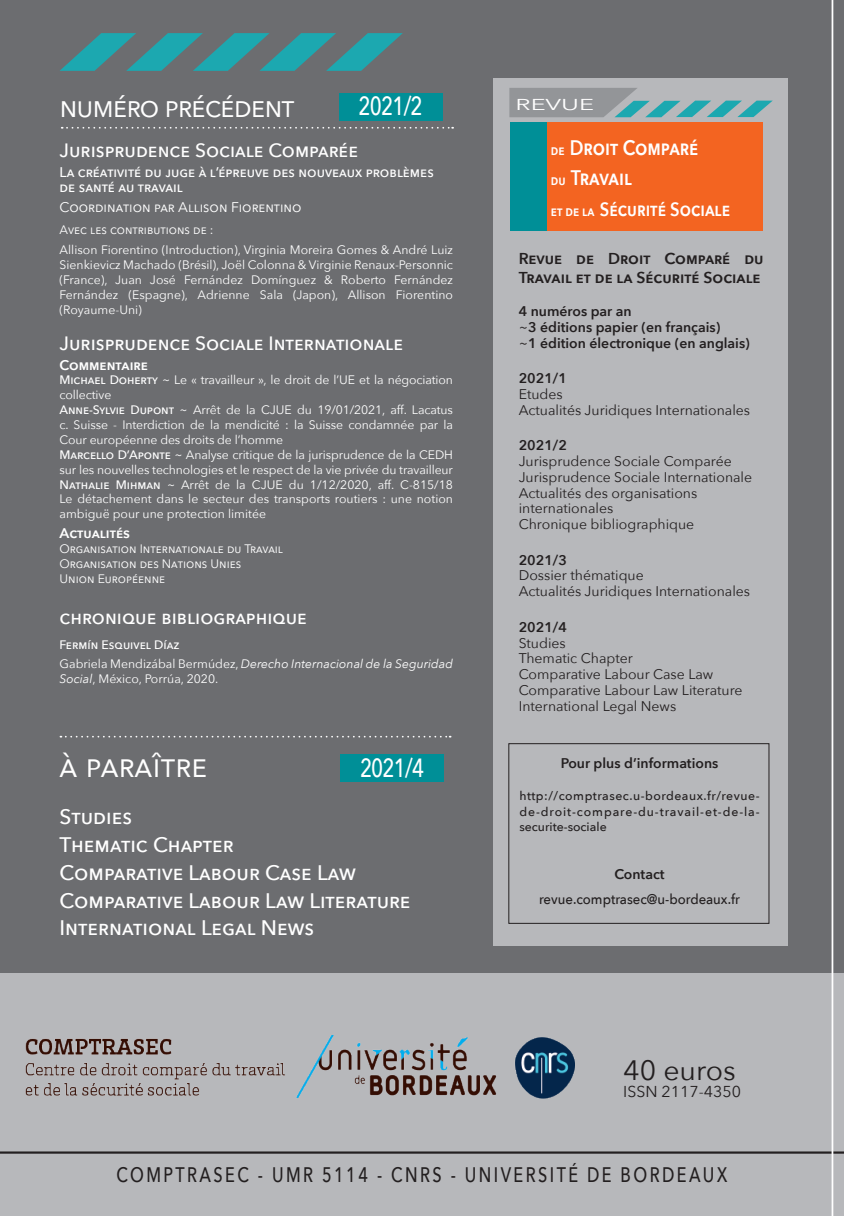
<style>
.page{position:relative;width:844px;height:1216px;background:#fff}
.page>*{position:absolute;margin:0;border:0;box-sizing:border-box;transform-origin:0 0}
.t1{font:33.25px "Avenir Next";color:#fff}
.t2{font:29.75px "Avenir Next";color:#fff}
.t3{font:28px "Avenir Next";color:#231f20}
.t4{font:500 26.25px "Avenir Next";letter-spacing:-.04em;color:#fff;scale:.77 1}
.Intitulé_rubrique{font:500 21px "Avenir Next";color:#fff}
.t5{font:500 21px "Avenir Next";letter-spacing:.15em;color:#231f20;scale:.77 1}
.t6{font:600 21px "Avenir Next";letter-spacing:-.005em;color:#fff;scale:.86 1}
.Titre_sommr_préceden{font:500 19.25px "Avenir Next";color:#fff}
.Intitulé_rubrique-2{font:500 19.25px "Avenir Next";color:#fff}
.t7{font:600 19.25px "Avenir Next";color:#fff;scale:.86 1}
.t8{font:600 15.75px/19.2px "Avenir Next";color:#231f20}
.t9{font:15.75px "Avenir Next";color:#231f20}
.t10{font:15.75px "Avenir Next";color:#fff;scale:1.6 1}
.t11{font:14px/15.8px "Avenir Next";color:#231f20}
.t12{font:600 14px "Avenir Next";color:#231f20}
.Titre_sommr_préceden-2{font:500 14px/14.9px "Avenir Next";color:#fff}
.Titre_sommr_préceden-3{font:14px "Avenir Next";color:#fff}
.t13{font:500 14px "Avenir Next";color:#231f20;scale:.94 1}
.t14{font:600 14px "Avenir Next";color:#fff}
.Titre_article_couv_1{font:12.25px/14.9px "Avenir Next";letter-spacing:-.01em;color:#fff;text-align:justify}
.Titre_sommr_préceden-4{font:12.25px/14.9px "Avenir Next";color:#fff}
.t15{font:500 12.25px/15.8px "Avenir Next";letter-spacing:.055em;color:#231f20;text-align:justify}
.Titre_sommr_préceden-5{font:500 12.25px "Avenir Next";color:#fff}
.s1{font-weight:500}
.s2{font-style:italic}
.s3{font-size:14.17px}
.s4{font-weight:400}
</style>
<div class="page">
<div style="left:0;top:0;width:843px;height:1215px;background:#b7b8bb"></div>
<div style="left:0;top:0;width:843px;height:972px;background:#6c6d70"></div>
<svg style="left:62px;top:127px;width:391px;height:2px"></svg>
<svg style="left:60px;top:33px;width:342px;height:38px"></svg>
<hr style="left:0;top:1151px;width:843px;height:2px;background:#231f20">
<hr style="left:831px;top:0;width:2px;height:1215px;background:#fff">
<div style="left:339px;top:93px;width:104px;height:27px;background:#008f97"></div>
<svg style="left:60px;top:735px;width:390px;height:2px"></svg>
<div style="left:340px;top:754px;width:103px;height:27px;background:#008f97"></div>
<img style="left:25px;top:1035px;width:549px;height:64px">
<div style="left:492px;top:78px;width:295px;height:867px;background:#b7b8bb"></div>
<div style="left:544px;top:122px;width:218px;height:109px;background:#f36421"></div>
<div style="left:510px;top:122px;width:37px;height:109px;background:#008f97"></div>
<svg style="left:509px;top:88px;width:263px;height:29px"></svg>
<div style="left:508px;top:743px;width:261px;height:180px;border:1px solid #231f20"></div>
<p class="t2" style="left:60px;top:81px;width:236px">numéro précédent</p>
<p class="Intitulé_rubrique-2" style="left:60px;top:134px;width:300px">Jurisprudence Sociale Comparée</p>
<p class="Titre_sommr_préceden-2" style="left:60px;top:164px;width:376px">La créativité du juge à l’épreuve des nouveaux problèmes de santé au travail</p>
<p class="Titre_sommr_préceden-3" style="left:60px;top:195px;width:243px">Coordination par Allison Fiorentino</p>
<p class="Titre_sommr_préceden-4" style="left:60px;top:222px;width:155px">Avec les contributions de :</p>
<p class="Titre_article_couv_1" style="left:60px;top:242px;width:395px">Allison Fiorentino (Introduction), Virginia Moreira Gomes &amp; André Luiz Sienkievicz Machado (Brésil), Joël Colonna &amp; Virginie Renaux-Personnic (France), Juan José Fernández Domínguez &amp; Roberto Fernández Fernández (Espagne), Adrienne Sala (Japon), Allison Fiorentino (Royaume-Uni)</p>
<p class="Titre_sommr_préceden" style="left:60px;top:326px;width:345px">Jurisprudence Sociale Internationale</p>
<p class="t14" style="left:60px;top:352px;width:90px">Commentaire</p>
<p class="Titre_article_couv_1" style="left:60px;top:372px;width:395px"><span class="s1">Michael Doherty</span> ~ Le « travailleur », le droit de l’UE et la négociation collective</p>
<p class="Titre_article_couv_1" style="left:60px;top:402px;width:395px"><span class="s1">Anne-Sylvie Dupont</span> ~ Arrêt de la CJUE du 19/01/2021, aff. Lacatus c. Suisse - Interdiction de la mendicité : la Suisse condamnée par la Cour européenne des droits de l’homme</p>
<p class="Titre_article_couv_1" style="left:60px;top:446px;width:395px"><span class="s1">Marcello D’Aponte</span> ~ Analyse critique de la jurisprudence de la CEDH sur les nouvelles technologies et le respect de la vie privée du travailleur</p>
<p class="Titre_article_couv_1" style="left:60px;top:476px;width:395px"><span class="s1">Nathalie Mihman</span> ~ Arrêt de la CJUE du 1/12/2020, aff. C-815/18<br>Le détachement dans le secteur des transports routiers : une notion ambiguë pour une protection limitée</p>
<p class="t14" style="left:60px;top:521px;width:72px">Actualités</p>
<p class="Titre_article_couv_1" style="left:60px;top:541px;width:225px">Organisation Internationale du Travail</p>
<p class="Titre_article_couv_1" style="left:60px;top:555px;width:183px">Organisation des Nations Unies</p>
<p class="Titre_sommr_préceden-4" style="left:60px;top:570px;width:107px">Union Européenne</p>
<p class="Titre_sommr_préceden" style="left:60px;top:600px;width:249px">chronique bibliographique</p>
<p class="Titre_sommr_préceden-5" style="left:60px;top:633px;width:121px">Fermín Esquivel Díaz</p>
<p class="Titre_sommr_préceden-4" style="left:60px;top:656px;width:395px">Gabriela Mendizábal Bermúdez, <span class="s2">Derecho Internacional de la Seguridad<br>Social</span>, México, Porrúa, 2020.</p>
<p class="t4" style="left:358px;top:84px;width:85px">2021/2</p>
<p class="t1" style="left:60px;top:737px;width:150px">à paraître</p>
<p class="Intitulé_rubrique" style="left:60px;top:799px;width:74px">Studies</p>
<p class="Intitulé_rubrique" style="left:60px;top:826px;width:176px">Thematic Chapter</p>
<p class="Intitulé_rubrique" style="left:60px;top:854px;width:297px">Comparative Labour Case Law</p>
<p class="Intitulé_rubrique" style="left:60px;top:882px;width:352px">Comparative Labour Law Literature</p>
<p class="Intitulé_rubrique" style="left:60px;top:910px;width:256px">International Legal News</p>
<p class="t4" style="left:360px;top:746px;width:85px">2021/4</p>
<p class="t10" style="left:515px;top:91px;width:51px">REVUE</p>
<p class="t6" style="left:550px;top:130px;width:173px"><span class="s3">de</span> Droit Comparé</p>
<p class="t6" style="left:550px;top:160px;width:96px"><span class="s3">du</span> Travail</p>
<p class="t7" style="left:550px;top:192px;width:210px"><span class="s3">et de la</span> Sécurité Sociale</p>
<p class="t8" style="left:518px;top:248px;width:246px">Revue de Droit Comparé du<br>Travail et de la Sécurité Sociale</p>
<p class="t12" style="left:518px;top:299px;width:114px">4 numéros par an</p>
<p class="t12" style="left:518px;top:315px;width:203px"><span class="s4">~</span>3 éditions papier (en français)</p>
<p class="t12" style="left:518px;top:331px;width:232px"><span class="s4">~</span>1 édition électronique (en anglais)</p>
<p class="t12" style="left:518px;top:366px;width:50px">2021/1</p>
<p class="t11" style="left:518px;top:385px;width:233px">Etudes<br>Actualités Juridiques Internationales</p>
<p class="t12" style="left:518px;top:433px;width:50px">2021/2</p>
<p class="t11" style="left:518px;top:453px;width:214px">Jurisprudence Sociale Comparée</p>
<p class="t11" style="left:518px;top:468px;width:235px">Jurisprudence Sociale Internationale<br>Actualités des organisations internationales</p>
<p class="t11" style="left:518px;top:516px;width:177px">Chronique bibliographique</p>
<p class="t12" style="left:518px;top:548px;width:50px">2021/3</p>
<p class="t11" style="left:518px;top:567px;width:126px">Dossier thématique</p>
<p class="t11" style="left:518px;top:583px;width:233px">Actualités Juridiques Internationales</p>
<p class="t12" style="left:518px;top:615px;width:50px">2021/4</p>
<p class="t11" style="left:518px;top:634px;width:49px">Studies</p>
<p class="t11" style="left:518px;top:650px;width:116px">Thematic Chapter</p>
<p class="t11" style="left:518px;top:665px;width:196px">Comparative Labour Case Law</p>
<p class="t11" style="left:518px;top:681px;width:225px">Comparative Labour Law Literature</p>
<p class="t11" style="left:518px;top:697px;width:159px">International Legal News</p>
<p class="t12" style="left:560px;top:751px;width:159px">Pour plus d’informations</p>
<p class="t15" style="left:519px;top:787px;width:242px">http://comptrasec.u-bordeaux.fr/revue&shy;de-droit-compare-du-travail-et-de-la&shy;securite-sociale</p>
<p class="t12" style="left:614px;top:861px;width:52px">Contact</p>
<p class="t13" style="left:539px;top:887px;width:215px">revue.comptrasec@u-bordeaux.fr</p>
<p class="t3" style="left:623px;top:1046px;width:114px">40 euros</p>
<p class="t9" style="left:623px;top:1078px;width:119px">ISSN 2117-4350</p>
<p class="t5" style="left:116px;top:1156px;width:795px">COMPTRASEC - UMR 5114 - CNRS - UNIVERSITÉ DE BORDEAUX</p>
</div>
